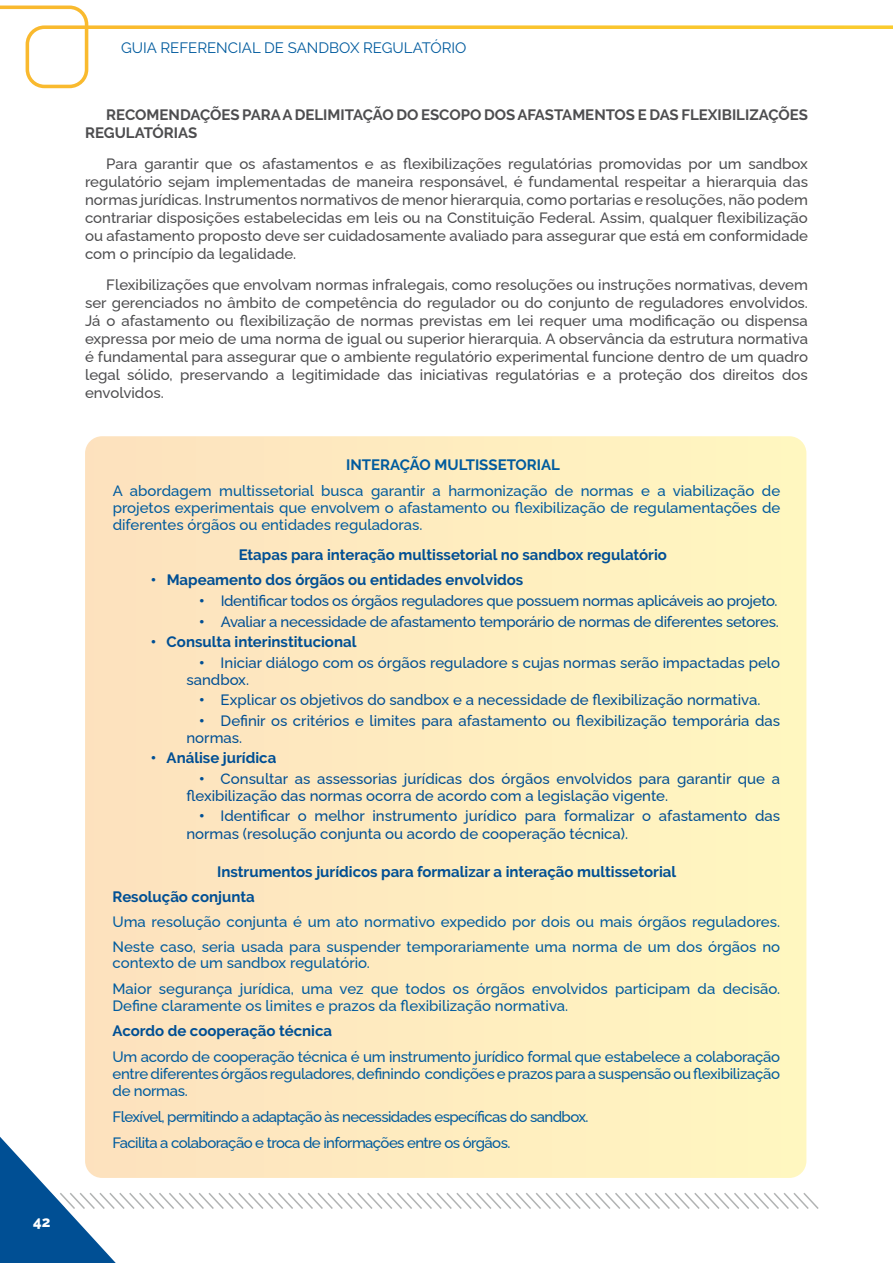
<style>
.page{position:relative;width:893px;height:1263px;background:#fff}
.page>*{position:absolute;margin:0;border:0;box-sizing:border-box;transform-origin:0 0}
.t1{font:500 15px/18px "Raleway";color:#4d4d4f;text-align:justify}
.t2{font:500 15px/17.2px "Raleway";color:#005b9e;text-align:justify}
.t3{font:500 15px/16.5px "Raleway";color:#004f94}
.t4{font:700 15px/25px "Raleway";color:#004f94}
.t5{font:500 15px "Raleway";letter-spacing:-.02em;color:#004f94}
.t6{font:500 15px/25.8px "Raleway";letter-spacing:-.04em;color:#005b9e}
.t7{font:700 15px/18px "Raleway";color:#4d4d4f}
.t8{font:15px "Raleway";color:#005b9e}
.t9{font:700 15px "Raleway";color:#005b9e}
.t10{font:800 15px "Raleway";color:#fff}
.s1{font-weight:900}
</style>
<div class="page">
<svg style="left:220px;top:1193px;width:599px;height:16px"></svg>
<svg style="left:0;top:1137px;width:220px;height:126px"></svg>
<svg style="left:0;top:6px;width:893px;height:82px"></svg>
<div style="left:85px;top:436px;width:721px;height:742px;background:#feecbf;border-radius:17px"></div>
<p class="t10" style="left:33px;top:1210px;width:19px">42</p>
<p class="t8" style="left:121px;top:39px;width:347px">GUIA REFERENCIAL DE SANDBOX REGULATÓRIO</p>
<p class="t7" style="left:85px;top:106px;width:724px;text-indent:21px">RECOMENDAÇÕES PARA A DELIMITAÇÃO DO ESCOPO DOS AFASTAMENTOS E DAS FLEXIBILIZAÇÕES<br>REGULATÓRIAS</p>
<p class="t1" style="left:85px;top:153px;width:724px;text-indent:21px">Para garantir que os afastamentos e as flexibilizações regulatórias promovidas por um sandbox regulatório sejam implementadas de maneira responsável, é fundamental respeitar a hierarquia das normas jurídicas. Instrumentos normativos de menor hierarquia, como portarias e resoluções, não podem contrariar disposições estabelecidas em leis ou na Constituição Federal. Assim, qualquer flexibilização ou afastamento proposto deve ser cuidadosamente avaliado para assegurar que está em conformidade com o princípio da legalidade.</p>
<p class="t1" style="left:85px;top:274px;width:724px;text-indent:21px">Flexibilizações que envolvam normas infralegais, como resoluções ou instruções normativas, devem ser gerenciados no âmbito de competência do regulador ou do conjunto de reguladores envolvidos.<br>Já o afastamento ou flexibilização de normas previstas em lei requer uma modificação ou dispensa expressa por meio de uma norma de igual ou superior hierarquia. A observância da estrutura normativa é fundamental para assegurar que o ambiente regulatório experimental funcione dentro de um quadro legal sólido, preservando a legitimidade das iniciativas regulatórias e a proteção dos direitos dos envolvidos.</p>
<p class="t9" style="left:346px;top:456px;width:215px">INTERAÇÃO MULTISSETORIAL</p>
<p class="t2" style="left:113px;top:480px;width:669px">A abordagem multissetorial busca garantir a harmonização de normas e a viabilização de projetos experimentais que envolvem o afastamento ou flexibilização de regulamentações de diferentes órgãos ou entidades reguladoras.</p>
<p class="t4" style="left:239px;top:542px;width:430px">Etapas para interação multissetorial no sandbox regulatório</p>
<p class="t4" style="left:151px;top:567px;width:374px"><span class="s1">•</span> Mapeamento dos órgãos ou entidades envolvidos</p>
<p class="t5" style="left:199px;top:589px;width:580px"><span class="s1">•</span> Identificar todos os órgãos reguladores que possuem normas aplicáveis ao projeto.</p>
<p class="t5" style="left:199px;top:610px;width:581px"><span class="s1">•</span> Avaliar a necessidade de afastamento temporário de normas de diferentes setores.</p>
<p class="t4" style="left:151px;top:630px;width:207px"><span class="s1">•</span> Consulta interinstitucional</p>
<p class="t3" style="left:186px;top:653px;width:595px;text-indent:13px"><span class="s1">•</span> Iniciar diálogo com os órgãos reguladore s cujas normas serão impactadas pelo sandbox.</p>
<p class="t3" style="left:199px;top:690px;width:563px"><span class="s1">•</span> Explicar os objetivos do sandbox e a necessidade de flexibilização normativa.</p>
<p class="t3" style="left:186px;top:711px;width:595px;text-indent:13px"><span class="s1">•</span> Definir os critérios e limites para afastamento ou flexibilização temporária das normas.</p>
<p class="t4" style="left:151px;top:746px;width:127px"><span class="s1">•</span> Análise jurídica</p>
<p class="t3" style="left:186px;top:769px;width:595px;text-indent:13px"><span class="s1">•</span> Consultar as assessorias jurídicas dos órgãos envolvidos para garantir que a flexibilização das normas ocorra de acordo com a legislação vigente.</p>
<p class="t3" style="left:186px;top:806px;width:595px;line-height:17.2px;text-indent:13px"><span class="s1">•</span> Identificar o melhor instrumento jurídico para formalizar o afastamento das normas (resolução conjunta ou acordo de cooperação técnica).</p>
<p class="t4" style="left:113px;top:859px;width:565px;text-indent:104px">Instrumentos jurídicos para formalizar a interação multissetorial<br>Resolução conjunta</p>
<p class="t2" style="left:113px;top:907px;width:669px;line-height:25px">Uma resolução conjunta é um ato normativo expedido por dois ou mais órgãos reguladores.<br>Neste caso, seria usada para suspender temporariamente uma norma de um dos órgãos no</p>
<p class="t2" style="left:113px;top:948px;width:669px;line-height:25.8px">contexto de um sandbox regulatório.<br>Maior segurança jurídica, uma vez que todos os órgãos envolvidos participam da decisão.</p>
<p class="t2" style="left:113px;top:995px;width:457px">Define claramente os limites e prazos da flexibilização normativa.</p>
<p class="t4" style="left:113px;top:1018px;width:221px">Acordo de cooperação técnica</p>
<p class="t2" style="left:113px;top:1046px;width:669px">Um acordo de cooperação técnica é um instrumento jurídico formal que estabelece a colaboração entre diferentes órgãos reguladores, definindo condições e prazos para a suspensão ou flexibilização de normas.</p>
<p class="t6" style="left:113px;top:1102px;width:477px">Flexível, permitindo a adaptação às necessidades específicas do sandbox.<br>Facilita a colaboração e troca de informações entre os órgãos.</p>
</div>
